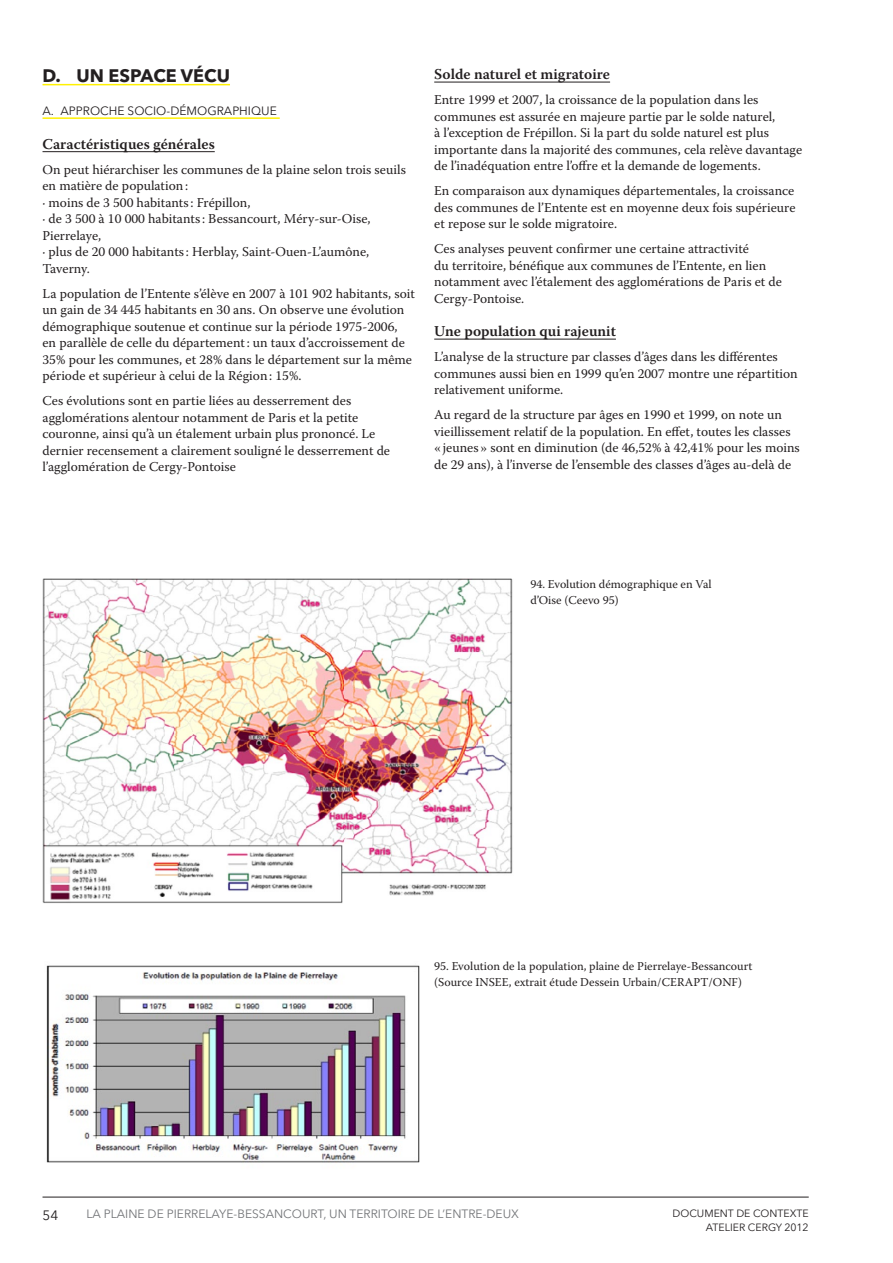
<style>
.page{position:relative;width:893px;height:1263px;background:#fff}
.page>*{position:absolute;margin:0;border:0;box-sizing:border-box;transform-origin:0 0}
.t1{font:700 18px "Avenir Next LT Pro";color:#231f20}
.t2{font:600 15px "Warnock Pro";color:#231f20}
.t3{font:13.5px/16.5px "Warnock Pro";color:#231f20}
.t4{font:13.5px "Avenir Next LT Pro";color:#231f20}
.t5{font:12px/16.5px "Warnock Pro";color:#231f20}
.t6{font:12px "Avenir Next LT Pro";color:#727477}
.t7{font:12px "Avenir Next LT Pro";color:#231f20}
.t8{font:10.5px "Avenir Next LT Pro";color:#231f20}
</style>
<div class="page">
<hr style="left:43px;top:1197px;width:766px;height:1px;background:#231f20">
<hr style="left:43px;top:84px;width:187px;height:1px;background:#fff101">
<hr style="left:43px;top:117px;width:237px;height:2px;background:#fff101">
<hr style="left:43px;top:151px;width:172px;height:1px;background:#231f20">
<hr style="left:434px;top:82px;width:176px;height:1px;background:#231f20">
<hr style="left:434px;top:339px;width:182px;height:1px;background:#231f20">
<img style="left:43px;top:579px;width:470px;height:324px">
<img style="left:46px;top:965px;width:374px;height:198px">
<h1 class="t1" style="left:43px;top:64px;width:100px">D. UN ESPACE</h1>
<h1 class="t1" style="left:181px;top:64px;width:14px">VÉCU</h1>
<p class="t7" style="left:43px;top:104px;width:236px">A. APPROCHE SOCIO-DÉMOGRAPHIQUE</p>
<p class="t2" style="left:43px;top:135px;width:174px">Caractéristiques générales</p>
<p class="t3" style="left:43px;top:161px;width:365px">On peut hiérarchiser les communes de la plaine selon trois seuils en matière de population:<br>· moins de 3 500 habitants: Frépillon,<br>· de 3 500 à 10 000 habitants: Bessancourt, Méry-sur-Oise, Pierrelaye,<br>· plus de 20 000 habitants: Herblay, Saint-Ouen-L’aumône, Taverny.</p>
<p class="t3" style="left:43px;top:285px;width:374px">La population de l’Entente s’élève en 2007 à 101 902 habitants, soit un gain de 34 445 habitants en 30 ans. On observe une évolution démographique soutenue et continue sur la période 1975-2006,<br>en parallèle de celle du département: un taux d’accroissement de 35% pour les communes, et 28% dans le département sur la même période et supérieur à celui de la Région: 15%.</p>
<p class="t3" style="left:43px;top:392px;width:349px">Ces évolutions sont en partie liées au desserrement des agglomérations alentour notamment de Paris et la petite couronne, ainsi qu’à un étalement urbain plus prononcé. Le dernier recensement a clairement souligné le desserrement de l’agglomération de Cergy-Pontoise</p>
<p class="t2" style="left:434px;top:65px;width:177px">Solde naturel et migratoire</p>
<p class="t3" style="left:434px;top:91px;width:369px">Entre 1999 et 2007, la croissance de la population dans les communes est assurée en majeure partie par le solde naturel,<br>à l’exception de Frépillon. Si la part du solde naturel est plus importante dans la majorité des communes, cela relève davantage de l’inadéquation entre l’offre et la demande de logements.</p>
<p class="t3" style="left:434px;top:182px;width:363px;text-align:justify">En comparaison aux dynamiques départementales, la croissance des communes de l’Entente est en moyenne deux fois supérieure et repose sur le solde migratoire.</p>
<p class="t3" style="left:434px;top:240px;width:349px">Ces analyses peuvent confirmer une certaine attractivité<br>du territoire, bénéfique aux communes de l’Entente, en lien notamment avec l’étalement des agglomérations de Paris et de Cergy-Pontoise.</p>
<p class="t2" style="left:434px;top:322px;width:183px">Une population qui rajeunit</p>
<p class="t3" style="left:434px;top:348px;width:365px">L’analyse de la structure par classes d’âges dans les différentes communes aussi bien en 1999 qu’en 2007 montre une répartition relativement uniforme.</p>
<p class="t3" style="left:434px;top:406px;width:367px">Au regard de la structure par âges en 1990 et 1999, on note un vieillissement relatif de la population. En effet, toutes les classes «jeunes» sont en diminution (de 46,52% à 42,41% pour les moins de 29 ans), à l’inverse de l’ensemble des classes d’âges au-delà de</p>
<p class="t5" style="left:530px;top:575px;width:183px">94. Evolution démographique en Val d’Oise (Ceevo 95)</p>
<p class="t5" style="left:434px;top:957px;width:320px">95. Evolution de la population, plaine de Pierrelaye-Bessancourt (Source INSEE, extrait étude Dessein Urbain/CERAPT/ONF)</p>
<p class="t4" style="left:43px;top:1207px;width:17px">54</p>
<p class="t6" style="left:86px;top:1207px;width:46px">LA PLAINE</p>
<p class="t6" style="left:148px;top:1207px;width:27px">DE PIERREL</p>
<p class="t6" style="left:212px;top:1207px;width:34px">AYE-BESS</p>
<p class="t6" style="left:266px;top:1207px;width:18px">ANCOURT</p>
<p class="t6" style="left:323px;top:1207px;width:34px">, UN TERRITOIRE</p>
<p class="t6" style="left:418px;top:1207px;width:36px">DE L’ENTRE</p>
<p class="t6" style="left:483px;top:1207px;width:13px">-DEUX</p>
<p class="t8" style="left:672px;top:1207px;width:9px">DOCUMENT</p>
<p class="t8" style="left:736px;top:1207px;width:25px">DE CONTEXTE</p>
<p class="t8" style="left:706px;top:1221px;width:14px">ATELIER</p>
<p class="t8" style="left:748px;top:1221px;width:8px">CERGY</p>
<p class="t8" style="left:784px;top:1221px;width:26px">2012</p>
</div>
